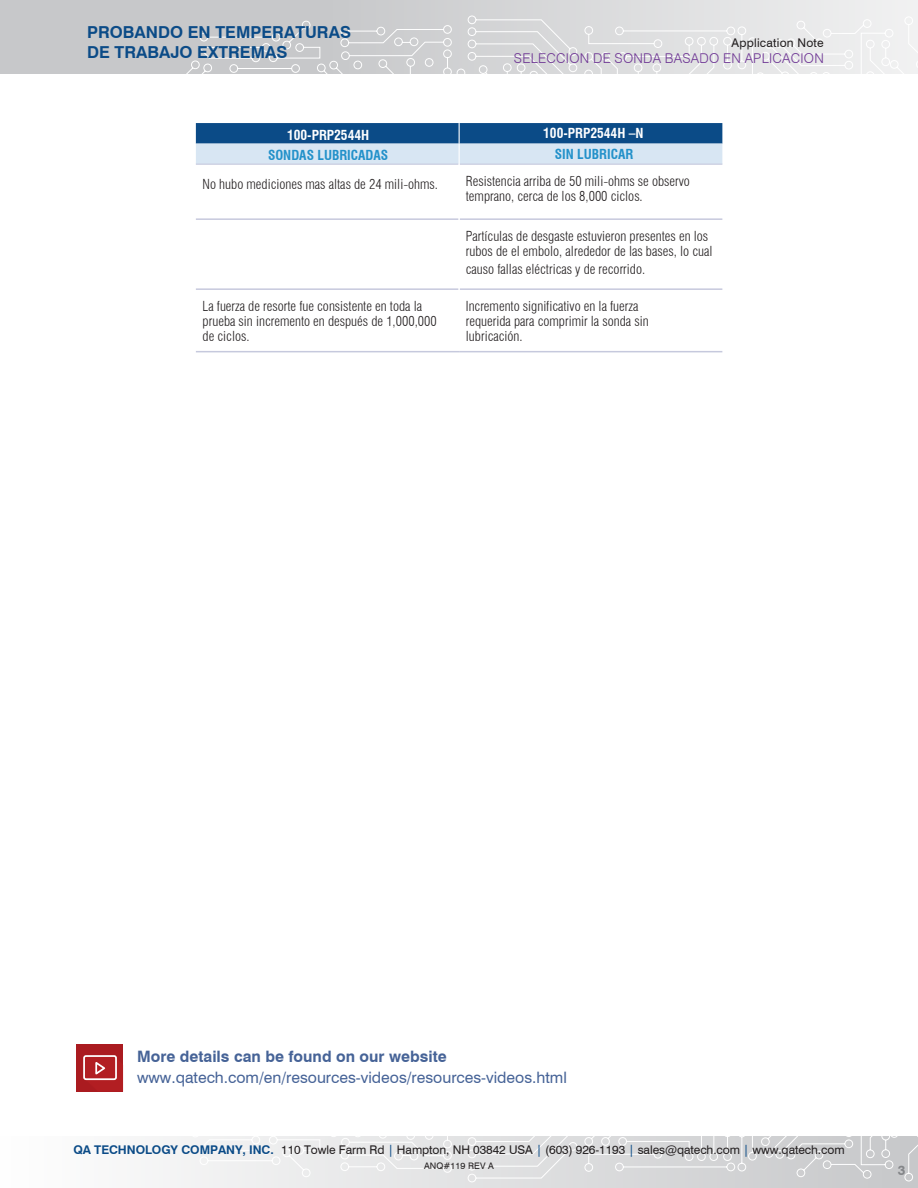
<style>
.page{position:relative;width:918px;height:1188px;background:#fff}
.page>*{position:absolute;margin:0;border:0;box-sizing:border-box;transform-origin:0 0}
.t1{font:700 16.5px/19.8px "Swiss 721 BT";color:#0b4b87}
.t2{font:15.75px "Swiss 721 BT";color:#466397}
.t3{font:700 15.75px "Swiss 721 BT";color:#466397}
.t4{font:300 condensed 13.5px/15px "Swiss 721 BT";color:#231f20}
.t5{font:300 13.5px "Swiss 721 BT";letter-spacing:.02em;color:#6f3795}
.t6{font:700 condensed 13.5px "Swiss 721 BT";color:#2391ca}
.t7{font:700 condensed 13.5px "Swiss 721 BT";color:#fff}
.t8{font:700 13.5px "Swiss 721 BT";color:#848689}
.t9{font:12px "Swiss 721 BT";letter-spacing:-.005em;color:#231f20}
.t10{font:12px "Swiss 721 BT";letter-spacing:.02em;color:#231f20}
.t11{font:9px "Swiss 721 BT";letter-spacing:.01em;color:#231f20}
.s1{font-weight:700;color:#0b4b87}
.s2{color:#0b4b87}
</style>
<div class="page">
<div style="left:0;top:0;width:918px;height:73px;background:linear-gradient(to right,#bdbec1,#ececed)"></div>
<svg style="left:175px;top:16px;width:743px;height:57px;background:#dadbdc"></svg>
<div style="left:0;top:1136px;width:918px;height:52px;background:linear-gradient(to right,#fefefe,#c7c8ca)"></div>
<svg style="left:175px;top:1136px;width:743px;height:46px"></svg>
<div style="left:76px;top:1044px;width:47px;height:48px;background:#aa1b20"></div>
<svg style="left:83px;top:1055px;width:34px;height:26px"></svg>
<hr style="left:196px;top:164px;width:263px;height:1px;background:#c6c9dd">
<hr style="left:460px;top:164px;width:262px;height:1px;background:#c6c9dd">
<hr style="left:196px;top:218px;width:263px;height:2px;background:#c6c9dd">
<hr style="left:460px;top:218px;width:262px;height:2px;background:#c6c9dd">
<hr style="left:196px;top:288px;width:263px;height:2px;background:#c6c9dd">
<hr style="left:460px;top:288px;width:262px;height:2px;background:#c6c9dd">
<hr style="left:196px;top:351px;width:263px;height:1px;background:#c6c9dd">
<hr style="left:459px;top:351px;width:263px;height:1px;background:#c6c9dd">
<svg style="left:196px;top:123px;width:526px;height:41px;background:#7299bd"></svg>
<p class="t1" style="left:87px;top:22px;width:265px">PROBANDO EN TEMPERATURAS<br>DE TRABAJO EXTREMAS</p>
<p class="t7" style="left:287px;top:127px;width:84px">100-PRP2544H</p>
<p class="t6" style="left:268px;top:147px;width:122px">SONDAS LUBRICADAS</p>
<p class="t10" style="left:731px;top:35px;width:94px">Application Note</p>
<p class="t5" style="left:514px;top:50px;width:311px">SELECCION DE SONDA BASADO EN APLICACION</p>
<p class="t7" style="left:543px;top:125px;width:102px">100-PRP2544H –N</p>
<p class="t6" style="left:555px;top:146px;width:80px">SIN LUBRICAR</p>
<p class="t4" style="left:203px;top:177px;width:237px">No hubo mediciones mas altas de 24 mili-ohms.</p>
<p class="t4" style="left:466px;top:174px;width:226px">Resistencia arriba de 50 mili-ohms se observo temprano, cerca de los 8,000 ciclos.</p>
<p class="t4" style="left:466px;top:229px;width:248px">Partículas de desgaste estuvieron presentes en los rubos de el embolo, alrededor de las bases, lo cual</p>
<p class="t4" style="left:466px;top:262px;width:181px">causo fallas eléctricas y de recorrido.</p>
<p class="t4" style="left:203px;top:299px;width:236px">La fuerza de resorte fue consistente en toda la prueba sin incremento en después de 1,000,000 de ciclos.</p>
<p class="t4" style="left:466px;top:299px;width:184px">Incremento significativo en la fuerza requerida para comprimir la sonda sin lubricación.</p>
<p class="t3" style="left:137px;top:1047px;width:311px">More details can be found on our website</p>
<p class="t2" style="left:137px;top:1068px;width:431px">www.qatech.com/en/resources-videos/resources-videos.html</p>
<p class="t9" style="left:73px;top:1143px;width:773px"><span class="s1">QA TECHNOLOGY COMPANY, INC.</span> 110 Towle Farm Rd <span class="s2">|</span> Hampton, NH 03842 USA <span class="s2">|</span> (603) 926-1193 <span class="s2">|</span> sales@qatech.com <span class="s2">|</span> www.qatech.com</p>
<p class="t11" style="left:424px;top:1161px;width:71px">ANQ#119 REV A</p>
<p class="t8" style="left:898px;top:1162px;width:9px">3</p>
</div>
